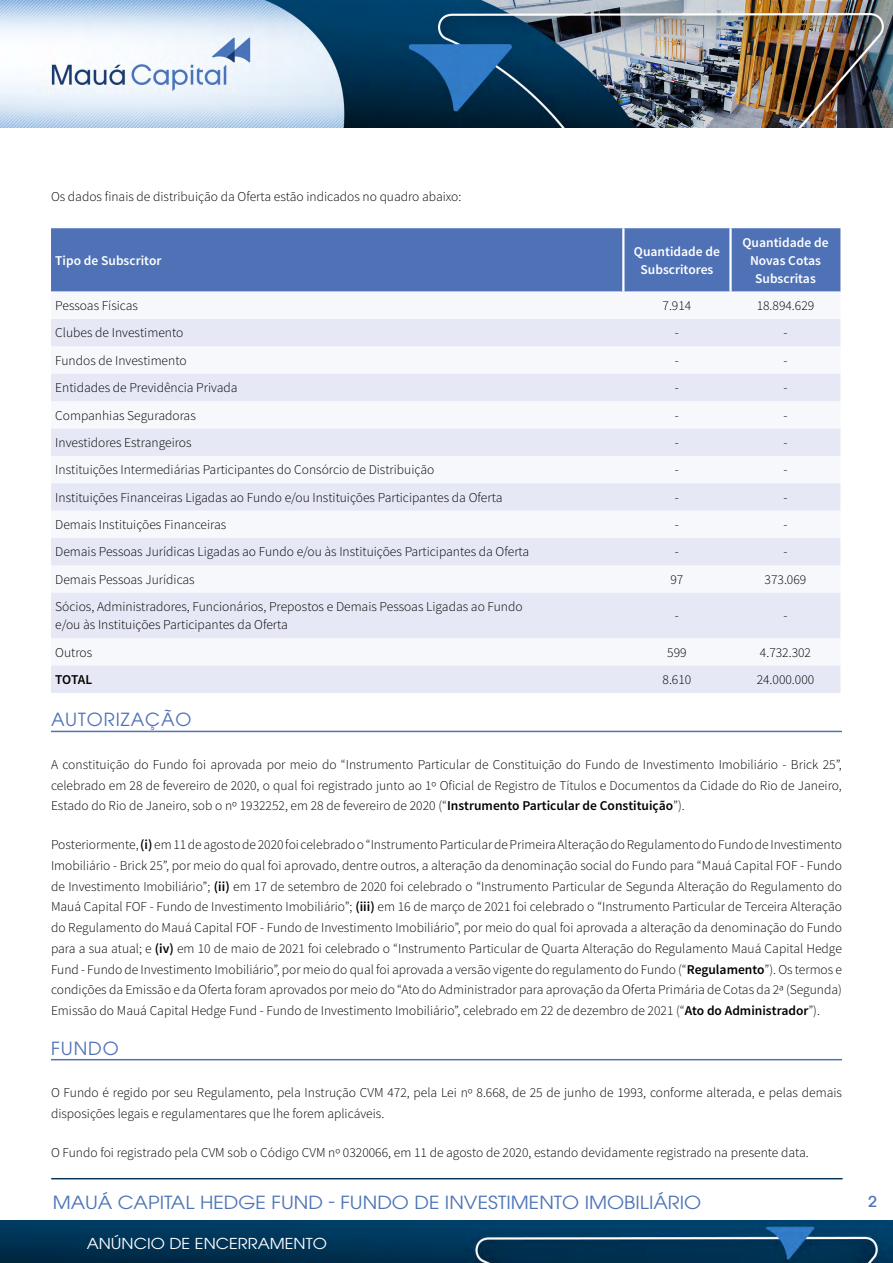
<style>
.page{position:relative;width:893px;height:1263px;background:#fff}
.page>*{position:absolute;margin:0;border:0;box-sizing:border-box;transform-origin:0 0}
.t1{font:18px "ITC Avant Garde Pro";color:#4d74b7;scale:1.09 1}
.t2{font:18px "ITC Avant Garde Pro";letter-spacing:.05em;color:#4f72b6}
.t3{font:15px "ITC Avant Garde Pro";color:#fff;scale:1.09 1}
.t4{font:500 15px "ITC Avant Garde Pro";color:#4f72b6;scale:1.09 1}
.t5{font:300 13.5px/20.7px "Source Sans Pro";color:#000}
.t6{font:600 13.5px/18px "Source Sans Pro";color:#fff;text-align:center}
.t7{font:600 13.5px "Source Sans Pro";letter-spacing:-.025em;color:#000}
.s1{font-weight:600}
</style>
<div class="page">
<img style="left:0;top:0;width:893px;height:127px">
<hr style="left:51px;top:1178px;width:792px;height:1px;background:#043154">
<img style="left:0;top:1220px;width:893px;height:43px">
<hr style="left:51px;top:731px;width:791px;height:1px;background:#4f72b6">
<hr style="left:51px;top:1059px;width:791px;height:1px;background:#4f72b6">
<div style="left:51px;top:228px;width:789px;height:64px;background:#4f72b6"></div>
<svg style="left:51px;top:319px;width:789px;height:374px;fill:#e6e8f6"></svg>
<hr style="left:622px;top:228px;width:2px;height:64px;background:#fff">
<hr style="left:729px;top:228px;width:3px;height:64px;background:#fff">
<p class="t5" style="left:51px;top:187px;width:412px">Os dados finais de distribuição da Oferta estão indicados no quadro abaixo:</p>
<p class="t6" style="left:55px;top:251px;width:108px">Tipo de Subscritor</p>
<p class="t6" style="left:634px;top:242px;width:87px">Quantidade de<br>Subscritores</p>
<p class="t6" style="left:742px;top:233px;width:87px">Quantidade de<br>Novas Cotas<br>Subscritas</p>
<p class="t5" style="left:55px;top:295px;width:84px">Pessoas Físicas</p>
<p class="t5" style="left:663px;top:295px;width:30px">7.914</p>
<p class="t5" style="left:757px;top:295px;width:59px">18.894.629</p>
<p class="t5" style="left:55px;top:323px;width:130px">Clubes de Investimento</p>
<p class="t5" style="left:675px;top:323px;width:6px">-</p>
<p class="t5" style="left:783px;top:323px;width:6px">-</p>
<p class="t5" style="left:55px;top:350px;width:133px">Fundos de Investimento</p>
<p class="t5" style="left:675px;top:350px;width:6px">-</p>
<p class="t5" style="left:783px;top:350px;width:6px">-</p>
<p class="t5" style="left:55px;top:377px;width:184px">Entidades de Previdência Privada</p>
<p class="t5" style="left:675px;top:377px;width:6px">-</p>
<p class="t5" style="left:783px;top:377px;width:6px">-</p>
<p class="t5" style="left:55px;top:405px;width:142px">Companhias Seguradoras</p>
<p class="t5" style="left:675px;top:405px;width:6px">-</p>
<p class="t5" style="left:783px;top:405px;width:6px">-</p>
<p class="t5" style="left:55px;top:432px;width:138px">Investidores Estrangeiros</p>
<p class="t5" style="left:675px;top:432px;width:6px">-</p>
<p class="t5" style="left:783px;top:432px;width:6px">-</p>
<p class="t5" style="left:55px;top:459px;width:381px">Instituições Intermediárias Participantes do Consórcio de Distribuição</p>
<p class="t5" style="left:675px;top:459px;width:6px">-</p>
<p class="t5" style="left:783px;top:459px;width:6px">-</p>
<p class="t5" style="left:55px;top:487px;width:449px">Instituições Financeiras Ligadas ao Fundo e/ou Instituições Participantes da Oferta</p>
<p class="t5" style="left:675px;top:487px;width:6px">-</p>
<p class="t5" style="left:783px;top:487px;width:6px">-</p>
<p class="t5" style="left:55px;top:514px;width:173px">Demais Instituições Financeiras</p>
<p class="t5" style="left:675px;top:514px;width:6px">-</p>
<p class="t5" style="left:783px;top:514px;width:6px">-</p>
<p class="t5" style="left:55px;top:542px;width:475px">Demais Pessoas Jurídicas Ligadas ao Fundo e/ou às Instituições Participantes da Oferta</p>
<p class="t5" style="left:675px;top:542px;width:6px">-</p>
<p class="t5" style="left:783px;top:542px;width:6px">-</p>
<p class="t5" style="left:55px;top:569px;width:141px">Demais Pessoas Jurídicas</p>
<p class="t5" style="left:670px;top:569px;width:14px">97</p>
<p class="t5" style="left:765px;top:569px;width:43px">373.069</p>
<p class="t5" style="left:55px;top:598px;width:469px;line-height:18px">Sócios, Administradores, Funcionários, Prepostos e Demais Pessoas Ligadas ao Fundo e/ou às Instituições Participantes da Oferta</p>
<p class="t5" style="left:675px;top:605px;width:6px">-</p>
<p class="t5" style="left:783px;top:605px;width:6px">-</p>
<p class="t5" style="left:55px;top:642px;width:38px">Outros</p>
<p class="t5" style="left:667px;top:642px;width:21px">599</p>
<p class="t5" style="left:760px;top:642px;width:53px">4.732.302</p>
<p class="t7" style="left:55px;top:671px;width:38px">TOTAL</p>
<p class="t5" style="left:663px;top:669px;width:30px">8.610</p>
<p class="t5" style="left:757px;top:669px;width:59px">24.000.000</p>
<h1 class="t2" style="left:51px;top:709px;width:142px">AUTORIZAÇÃO</h1>
<p class="t5" style="left:51px;top:754px;width:792px;text-align:justify">A constituição do Fundo foi aprovada por meio do “Instrumento Particular de Constituição do Fundo de Investimento Imobiliário - Brick 25”, celebrado em 28 de fevereiro de 2020, o qual foi registrado junto ao 1º Oficial de Registro de Títulos e Documentos da Cidade do Rio de Janeiro, Estado do Rio de Janeiro, sob o nº 1932252, em 28 de fevereiro de 2020 (“<span class="s1">Instrumento Particular de Constituição</span>”).</p>
<p class="t5" style="left:51px;top:834px;width:792px;text-align:justify">Posteriormente, <span class="s1">(i)</span> em 11 de agosto de 2020 foi celebrado o “Instrumento Particular de Primeira Alteração do Regulamento do Fundo de Investimento Imobiliário - Brick 25”, por meio do qual foi aprovado, dentre outros, a alteração da denominação social do Fundo para “Mauá Capital FOF - Fundo de Investimento Imobiliário”; <span class="s1">(ii)</span> em 17 de setembro de 2020 foi celebrado o “Instrumento Particular de Segunda Alteração do Regulamento do Mauá Capital FOF - Fundo de Investimento Imobiliário”; <span class="s1">(iii)</span> em 16 de março de 2021 foi celebrado o “Instrumento Particular de Terceira Alteração do Regulamento do Mauá Capital FOF - Fundo de Investimento Imobiliário”, por meio do qual foi aprovada a alteração da denominação do Fundo para a sua atual; e <span class="s1">(iv)</span> em 10 de maio de 2021 foi celebrado o “Instrumento Particular de Quarta Alteração do Regulamento Mauá Capital Hedge Fund - Fundo de Investimento Imobiliário”, por meio do qual foi aprovada a versão vigente do regulamento do Fundo (“<span class="s1">Regulamento</span>”). Os termos e condições da Emissão e da Oferta foram aprovados por meio do “Ato do Administrador para aprovação da Oferta Primária de Cotas da 2ª (Segunda)<br>Emissão do Mauá Capital Hedge Fund - Fundo de Investimento Imobiliário”, celebrado em 22 de dezembro de 2021 (“<span class="s1">Ato do Administrador</span>”).</p>
<h1 class="t2" style="left:51px;top:1037px;width:69px">FUNDO</h1>
<p class="t5" style="left:51px;top:1082px;width:792px">O Fundo é regido por seu Regulamento, pela Instrução CVM 472, pela Lei nº 8.668, de 25 de junho de 1993, conforme alterada, e pelas demais disposições legais e regulamentares que lhe forem aplicáveis.</p>
<p class="t5" style="left:51px;top:1142px;width:759px">O Fundo foi registrado pela CVM sob o Código CVM nº 0320066, em 11 de agosto de 2020, estando devidamente registrado na presente data.</p>
<h1 class="t1" style="left:53px;top:1191px;width:596px">MAUÁ CAPITAL HEDGE FUND - FUNDO DE INVESTIMENTO IMOBILIÁRIO</h1>
<p class="t3" style="left:87px;top:1234px;width:222px">ANÚNCIO DE ENCERRAMENTO</p>
<p class="t4" style="left:868px;top:1192px;width:10px">2</p>
</div>
